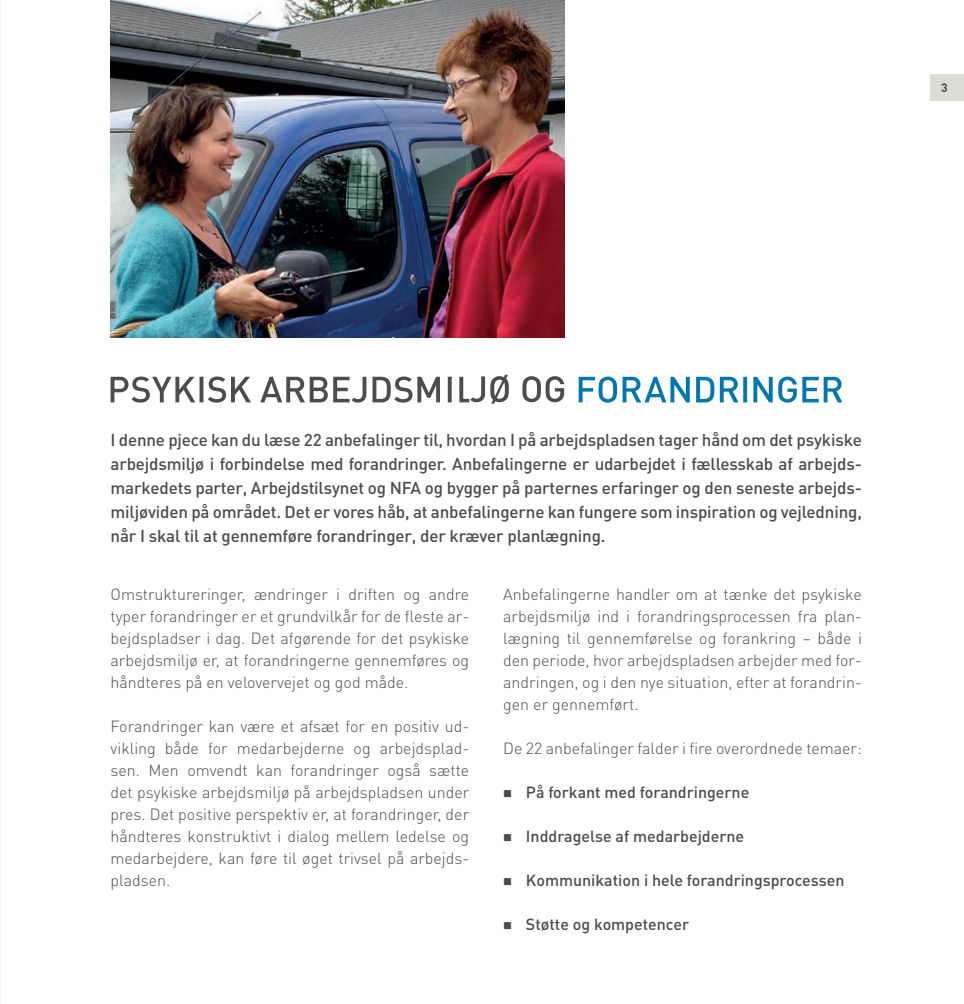
<style>
.page{position:relative;width:964px;height:1004px;background:#fff}
.page>*{position:absolute;margin:0;border:0;box-sizing:border-box;transform-origin:0 0}
.Manchet{font:500 17px/24px "DIN";letter-spacing:-.01em;color:#4b4c4d;text-align:justify}
.Brød{font:300 16px/22px "DINOT";color:#4b4c4d;text-align:justify}
.t1{font:500 16px "DIN";color:#4b4c4d}
.Brød-2{font:700 12px "DINOT";color:#4b4c4d}
</style>
<div class="page">
<div style="left:930px;top:74px;width:34px;height:27px;background:#dcdcd2"></div>
<svg style="left:111px;top:375px;width:453px;height:28px"></svg>
<svg style="left:579px;top:376px;width:263px;height:26px"></svg>
<img style="left:111px;top:0;width:454px;height:337px">
<p class="Brød-2" style="left:941px;top:79px;width:8px">3</p>
<p class="Manchet" style="left:111px;top:427px;width:753px">I denne pjece kan du læse 22 anbefalinger til, hvordan I på arbejdspladsen tager hånd om det psykiske arbejdsmiljø i forbindelse med forandringer. Anbefalingerne er udarbejdet i fællesskab af arbejds&shy;markedets parter, Arbejdstilsynet og NFA og bygger på parternes erfaringer og den seneste arbejds&shy;miljøviden på området. Det er vores håb, at anbefalingerne kan fungere som inspiration og vejledning, når I skal til at gennemføre forandringer, der kræver planlægning.</p>
<p class="Brød" style="left:111px;top:583px;width:360px">Omstruktureringer, ændringer i driften og andre typer forandringer er et grundvilkår for de fleste ar&shy;bejdspladser i dag. Det afgørende for det psykiske arbejdsmiljø er, at forandringerne gennemføres og håndteres på en velovervejet og god måde.</p>
<p class="Brød" style="left:111px;top:715px;width:360px">Forandringer kan være et afsæt for en positiv ud&shy;vikling både for medarbejderne og arbejdsplad&shy;sen. Men omvendt kan forandringer også sætte det psykiske arbejdsmiljø på arbejdspladsen under pres. Det positive perspektiv er, at forandringer, der håndteres konstruktivt i dialog mellem ledelse og medarbejdere, kan føre til øget trivsel på arbejds&shy;pladsen.</p>
<p class="Brød" style="left:503px;top:583px;width:360px">Anbefalingerne handler om at tænke det psykiske arbejdsmiljø ind i forandringsprocessen fra plan&shy;lægning til gennemførelse og forankring – både i den periode, hvor arbejdspladsen arbejder med for&shy;andringen, og i den nye situation, efter at forandrin&shy;gen er gennemført.</p>
<p class="Brød" style="left:503px;top:737px;width:360px">De 22 anbefalinger falder i fire overordnede temaer:</p>
<p class="t1" style="left:503px;top:782px;width:248px">■ På forkant med forandringerne</p>
<p class="t1" style="left:503px;top:826px;width:242px">■ Inddragelse af medarbejderne</p>
<p class="t1" style="left:503px;top:870px;width:343px">■ Kommunikation i hele forandringsprocessen</p>
<p class="t1" style="left:503px;top:914px;width:187px">■ Støtte og kompetencer</p>
</div>
